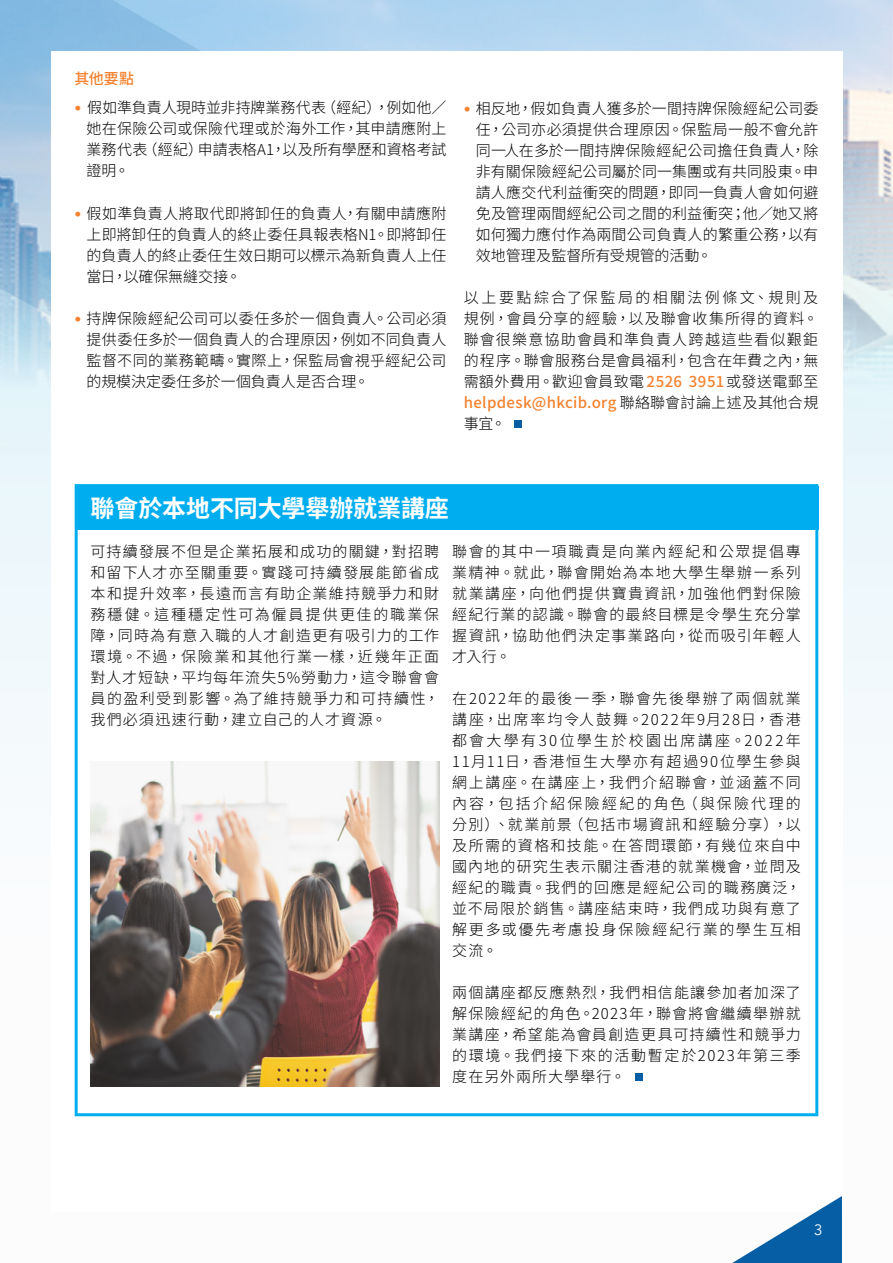
<style>
.page{position:relative;width:893px;height:1263px;background:#fff}
.page>*{position:absolute;margin:0;border:0;box-sizing:border-box;transform-origin:0 0}
.t1{font:700 24px "Noto Sans CJ Ktc";letter-spacing:-.005em;color:#fff}
.t2{font:300 15px/21px "Noto Sans CJ Ktc";letter-spacing:.04em;color:#000;text-align:justify}
.t3{font:500 15px "Noto Sans CJ Ktc";color:#f5822f}
.t4{font:15px "Avenir";color:#fff}
.s1{font-family:"Univers Nextfor HSBC";font-size:13.5px;color:#f5822f}
.s2{font-weight:500;color:#f5822f}
</style>
<div class="page">
<div style="left:0;top:451px;width:893px;height:293px;background:#eff8fc"></div>
<img style="left:0;top:0;width:893px;height:451px">
<svg style="left:0;top:0;width:413px;height:346px;background:#9ec6e5"></svg>
<div style="left:51px;top:51px;width:791px;height:1161px;background:#fff"></div>
<svg style="left:732px;top:1196px;width:110px;height:67px"></svg>
<div style="left:76px;top:486px;width:742px;height:43px;background:#00aeef"></div>
<div style="left:75px;top:484px;width:743px;height:632px;border:3px solid #00aeef"></div>
<div style="left:635px;top:1073px;width:8px;height:8px;background:#065ea4"></div>
<div style="left:514px;top:420px;width:7px;height:7px;background:#065ea4"></div>
<img style="left:91px;top:761px;width:349px;height:325px">
<p class="t3" style="left:75px;top:70px;width:61px">其他要點</p>
<p class="t2" style="left:87px;top:98px;width:361px;text-indent:-12px"><span class="s1">•</span> 假如準負責人現時並非持牌業務代表（經紀），例如他／她在保險公司或保險代理或於海外工作，其申請應附上業務代表（經紀）申請表格A1，以及所有學歷和資格考試證明。</p>
<p class="t2" style="left:87px;top:203px;width:361px;text-indent:-12px"><span class="s1">•</span> 假如準負責人將取代即將卸任的負責人，有關申請應附上即將卸任的負責人的終止委任具報表格N1。即將卸任的負責人的終止委任生效日期可以標示為新負責人上任當日，以確保無縫交接。</p>
<p class="t2" style="left:87px;top:308px;width:361px;text-indent:-12px"><span class="s1">•</span> 持牌保險經紀公司可以委任多於一個負責人。公司必須提供委任多於一個負責人的合理原因，例如不同負責人監督不同的業務範疇。實際上，保監局會視乎經紀公司的規模決定委任多於一個負責人是否合理。</p>
<p class="t2" style="left:476px;top:98px;width:344px;text-indent:-12px"><span class="s1">•</span> 相反地，假如負責人獲多於一間持牌保險經紀公司委任，公司亦必須提供合理原因。保監局一般不會允許同一人在多於一間持牌保險經紀公司擔任負責人，除非有關保險經紀公司屬於同一集團或有共同股東。申請人應交代利益衝突的問題，即同一負責人會如何避免及管理兩間經紀公司之間的利益衝突；他／她又將如何獨力應付作為兩間公司負責人的繁重公務，以有效地管理及監督所有受規管的活動。</p>
<p class="t2" style="left:464px;top:287px;width:356px">以上要點綜合了保監局的相關法例條文、規則及規例，會員分享的經驗，以及聯會收集所得的資料。聯會很樂意協助會員和準負責人跨越這些看似艱鉅的程序。聯會服務台是會員福利，包含在年費之內，無需額外費用。歡迎會員致電<span class="s2">2526 3951</span>或發送電郵至<span class="s2">helpdesk@hkcib.org</span> 聯絡聯會討論上述及其他合規事宜。</p>
<h1 class="t1" style="left:91px;top:494px;width:360px">聯會於本地不同大學舉辦就業講座</h1>
<p class="t2" style="left:91px;top:541px;width:350px">可持續發展不但是企業拓展和成功的關鍵，對招聘和留下人才亦至關重要。實踐可持續發展能節省成本和提升效率，長遠而言有助企業維持競爭力和財務穩健。這種穩定性可為僱員提供更佳的職業保障，同時為有意入職的人才創造更有吸引力的工作環境。不過，保險業和其他行業一樣，近幾年正面對人才短缺，平均每年流失5%勞動力，這令聯會會員的盈利受到影響。為了維持競爭力和可持續性，我們必須迅速行動，建立自己的人才資源。</p>
<p class="t2" style="left:452px;top:541px;width:350px">聯會的其中一項職責是向業內經紀和公眾提倡專業精神。就此，聯會開始為本地大學生舉辦一系列就業講座，向他們提供寶貴資訊，加強他們對保險經紀行業的認識。聯會的最終目標是令學生充分掌握資訊，協助他們決定事業路向，從而吸引年輕人才入行。</p>
<p class="t2" style="left:452px;top:688px;width:350px">在2022年的最後一季，聯會先後舉辦了兩個就業講座，出席率均令人鼓舞。2022年9月28日，香港都會大學有30位學生於校園出席講座。2022年11月11日，香港恒生大學亦有超過90位學生參與網上講座。在講座上，我們介紹聯會，並涵蓋不同內容，包括介紹保險經紀的角色（與保險代理的分別）、就業前景（包括市場資訊和經驗分享），以及所需的資格和技能。在答問環節，有幾位來自中國內地的研究生表示關注香港的就業機會，並問及經紀的職責。我們的回應是經紀公司的職務廣泛，並不局限於銷售。講座結束時，我們成功與有意了解更多或優先考慮投身保險經紀行業的學生互相交流。</p>
<p class="t2" style="left:452px;top:983px;width:350px">兩個講座都反應熱烈，我們相信能讓參加者加深了解保險經紀的角色。2023年，聯會將會繼續舉辦就業講座，希望能為會員創造更具可持續性和競爭力的環境。我們接下來的活動暫定於2023年第三季度在另外兩所大學舉行。</p>
<p class="t4" style="left:814px;top:1221px;width:10px">3</p>
</div>
